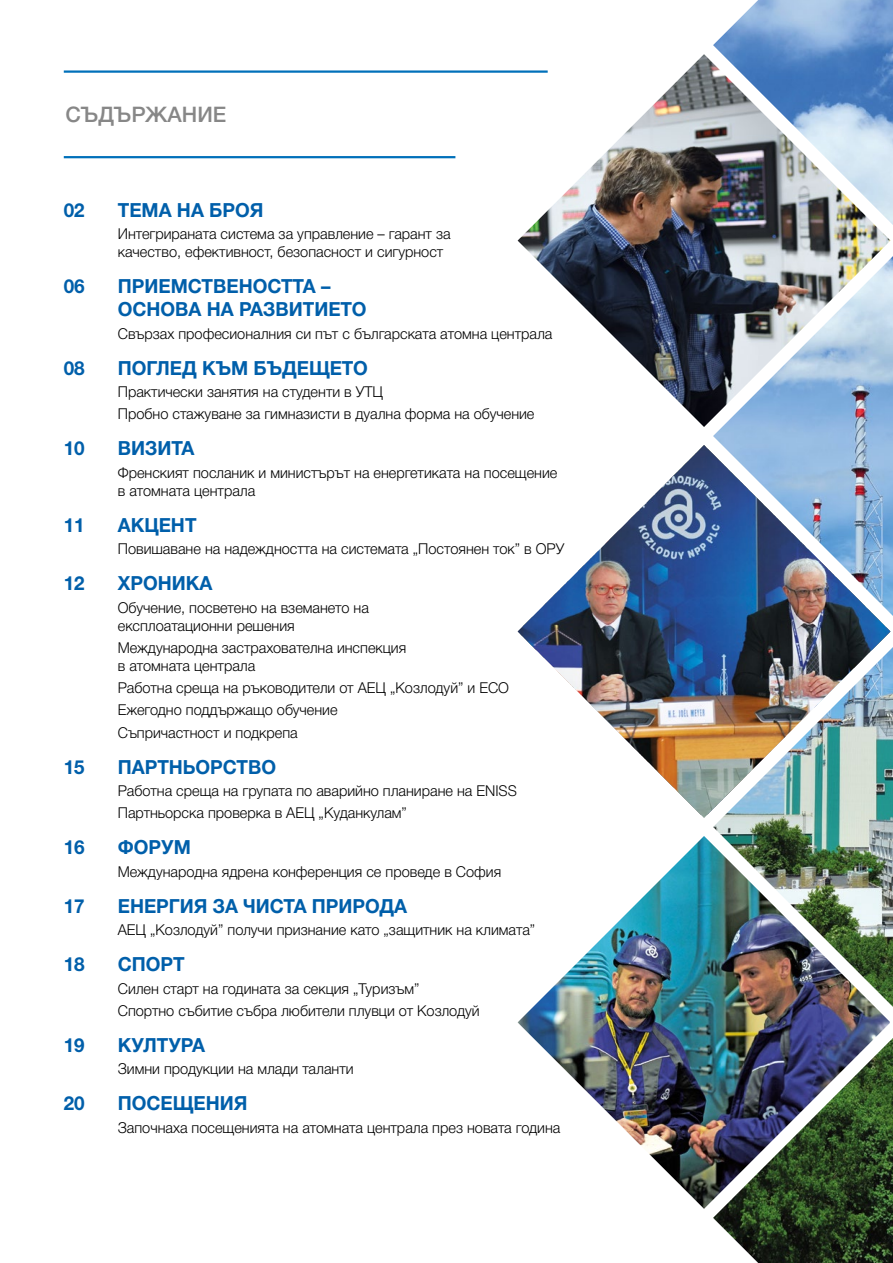
<style>
.page{position:relative;width:893px;height:1263px;background:#fff}
.page>*{position:absolute;margin:0;border:0;box-sizing:border-box;transform-origin:0 0}
.t1{font:500 21.45px "Helvetica Neue Cyr";color:#878787}
.t2{font:700 19.5px/23.4px "Helvetica Neue Cyr";color:#005faa}
.t3{font:300 15px/22.2px "Helvetica Neue Cyr";color:#000}
</style>
<div class="page">
<img style="left:518px;top:445px;width:372px;height:373px">
<img style="left:713px;top:0;width:180px;height:225px">
<img style="left:713px;top:256px;width:180px;height:360px">
<img style="left:713px;top:1038px;width:180px;height:225px">
<img style="left:713px;top:647px;width:180px;height:360px">
<img style="left:518px;top:54px;width:372px;height:373px">
<img style="left:518px;top:836px;width:372px;height:373px">
<hr style="left:64px;top:70px;width:484px;height:3px;background:#0070ba">
<hr style="left:64px;top:156px;width:391px;height:2px;background:#0070ba">
<h1 class="t1" style="left:65px;top:103px;width:163px">СЪДЪРЖАНИЕ</h1>
<h2 class="t2" style="left:64px;top:198px;width:23px">02</h2>
<h2 class="t2" style="left:118px;top:198px;width:147px">ТЕМА НА БРОЯ</h2>
<p class="t3" style="left:118px;top:225px;width:334px;line-height:18px">Интегрираната система за управление – гарант за качество, ефективност, безопасност и сигурност</p>
<h2 class="t2" style="left:64px;top:275px;width:23px">06</h2>
<h2 class="t2" style="left:118px;top:275px;width:250px">ПРИЕМСТВЕНОСТТА –<br>ОСНОВА НА РАЗВИТИЕТО</h2>
<p class="t3" style="left:118px;top:322px;width:436px">Свързах професионалния си път с българската атомна централа</p>
<h2 class="t2" style="left:64px;top:356px;width:23px">08</h2>
<h2 class="t2" style="left:118px;top:356px;width:252px">ПОГЛЕД КЪМ БЪДЕЩЕТО</h2>
<p class="t3" style="left:118px;top:381px;width:418px">Практически занятия на студенти в УТЦ<br>Пробно стажуване за гимназисти в дуална форма на обучение</p>
<h2 class="t2" style="left:64px;top:437px;width:23px">10</h2>
<h2 class="t2" style="left:118px;top:437px;width:78px">ВИЗИТА</h2>
<p class="t3" style="left:118px;top:464px;width:441px;line-height:18px">Френският посланик и министърът на енергетиката на посещение в атомната централа</p>
<h2 class="t2" style="left:64px;top:513px;width:23px">11</h2>
<h2 class="t2" style="left:118px;top:513px;width:80px">АКЦЕНТ</h2>
<p class="t3" style="left:118px;top:538px;width:448px">Повишаване на надеждността на системата „Постоянен ток” в ОРУ</p>
<h2 class="t2" style="left:64px;top:572px;width:23px">12</h2>
<h2 class="t2" style="left:118px;top:572px;width:96px">ХРОНИКА</h2>
<p class="t3" style="left:118px;top:598px;width:253px;line-height:18px">Обучение, посветено на вземането на експлоатационни решения</p>
<p class="t3" style="left:118px;top:639px;width:290px;line-height:18px">Международна застрахователна инспекция в атомната централа</p>
<p class="t3" style="left:118px;top:677px;width:393px">Работна среща на ръководители от АЕЦ „Козлодуй” и ЕСО<br>Ежегодно поддържащо обучение<br>Съпричастност и подкрепа</p>
<h2 class="t2" style="left:64px;top:755px;width:23px">15</h2>
<h2 class="t2" style="left:118px;top:755px;width:160px">ПАРТНЬОРСТВО</h2>
<p class="t3" style="left:118px;top:780px;width:401px">Работна среща на групата по аварийно планиране на ENISS<br>Партньорска проверка в АЕЦ „Куданкулам”</p>
<h2 class="t2" style="left:64px;top:836px;width:23px">16</h2>
<h2 class="t2" style="left:118px;top:836px;width:75px">ФОРУМ</h2>
<p class="t3" style="left:118px;top:860px;width:385px">Международна ядрена конференция се проведе в София</p>
<h2 class="t2" style="left:64px;top:894px;width:23px">17</h2>
<h2 class="t2" style="left:118px;top:894px;width:291px">ЕНЕРГИЯ ЗА ЧИСТА ПРИРОДА</h2>
<p class="t3" style="left:118px;top:919px;width:419px">АЕЦ „Козлодуй” получи признание като „защитник на климата”</p>
<h2 class="t2" style="left:64px;top:953px;width:23px">18</h2>
<h2 class="t2" style="left:118px;top:953px;width:68px">СПОРТ</h2>
<p class="t3" style="left:118px;top:977px;width:363px">Силен старт на годината за секция „Туризъм”<br>Спортно събитие събра любители плувци от Козлодуй</p>
<h2 class="t2" style="left:64px;top:1033px;width:23px">19</h2>
<h2 class="t2" style="left:118px;top:1033px;width:89px">КУЛТУРА</h2>
<p class="t3" style="left:118px;top:1058px;width:237px">Зимни продукции на млади таланти</p>
<h2 class="t2" style="left:64px;top:1092px;width:23px">20</h2>
<h2 class="t2" style="left:118px;top:1092px;width:131px">ПОСЕЩЕНИЯ</h2>
<p class="t3" style="left:118px;top:1116px;width:444px">Започнаха посещенията на атомната централа през новата година</p>
</div>
